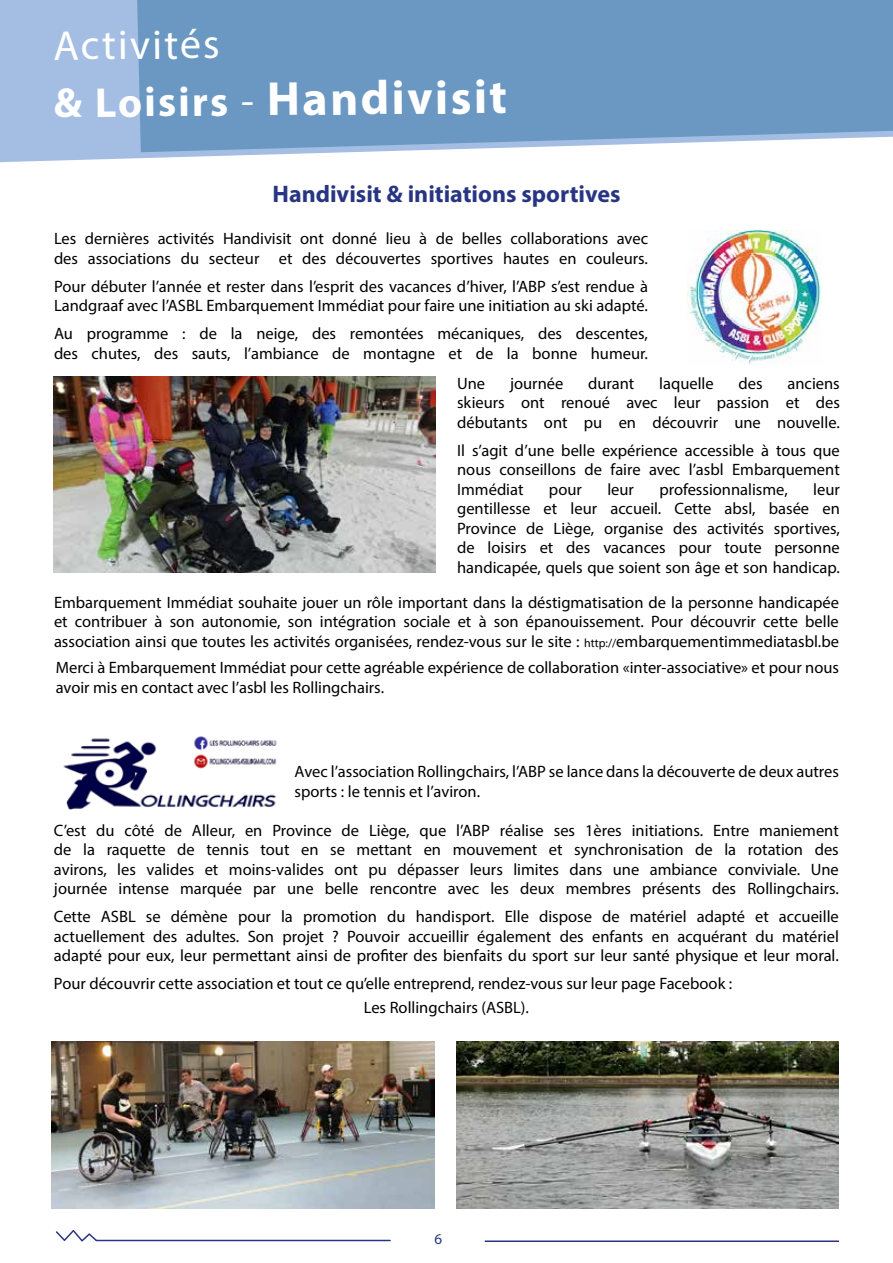
<style>
.page{position:relative;width:893px;height:1263px;background:#fff}
.page>*{position:absolute;margin:0;border:0;box-sizing:border-box;transform-origin:0 0}
.t1{font:700 48px "Myriad Pro";letter-spacing:.04em;color:#fff}
.t2{font:42px "Myriad Pro";letter-spacing:.04em;color:#fff}
.t3{font:700 24px "Myriad Pro";color:#283583}
.t4{font:16.5px/19.5px "Myriad Pro";color:#000}
.t5{font:15px "Myriad Pro";color:#283583}
.s1{font-size:42px}
.s2{font-weight:400;font-size:42px}
.s3{font-size:12px}
</style>
<div class="page">
<svg style="left:0;top:0;width:353px;height:162px;background:#aac1e4"></svg>
<svg style="left:137px;top:0;width:756px;height:152px;background:#739dc6"></svg>
<img style="left:53px;top:376px;width:383px;height:196px">
<img style="left:52px;top:1041px;width:382px;height:168px">
<hr style="left:485px;top:1240px;width:354px;height:2px;background:#283583">
<hr style="left:96px;top:1240px;width:294px;height:1px;background:#283583">
<svg style="left:55px;top:1230px;width:43px;height:12px"></svg>
<img style="left:457px;top:1041px;width:382px;height:168px">
<img style="left:688px;top:231px;width:133px;height:133px">
<img style="left:63px;top:736px;width:214px;height:73px">
<h2 class="t2" style="left:53px;top:19px;width:168px">Activités</h2>
<h1 class="t1" style="left:54px;top:67px;width:455px"><span class="s1">&amp; Loisirs</span> <span class="s2">-</span> Handivisit</h1>
<h3 class="t3" style="left:272px;top:178px;width:349px">Handivisit &amp; initiations sportives</h3>
<p class="t4" style="left:54px;top:229px;width:596px">Les dernières activités Handivisit ont donné lieu à de belles collaborations avec des associations du secteur et des découvertes sportives hautes en couleurs.</p>
<p class="t4" style="left:54px;top:276px;width:596px">Pour débuter l’année et rester dans l’esprit des vacances d’hiver, l’ABP s’est rendue à<br>Landgraaf avec l’ASBL Embarquement Immédiat pour faire une initiation au ski adapté.</p>
<p class="t4" style="left:54px;top:324px;width:596px">Au programme : de la neige, des remontées mécaniques, des descentes, des chutes, des sauts, l’ambiance de montagne et de la bonne humeur.</p>
<p class="t4" style="left:457px;top:373px;width:30px">Une</p>
<p class="t4" style="left:510px;top:373px;width:55px">journée</p>
<p class="t4" style="left:588px;top:373px;width:48px">durant</p>
<p class="t4" style="left:659px;top:373px;width:56px">laquelle</p>
<p class="t4" style="left:739px;top:373px;width:26px">des</p>
<p class="t4" style="left:457px;top:373px;width:384px;text-align:justify;text-indent:330px">anciens skieurs ont renoué avec leur passion et des débutants ont pu en découvrir une nouvelle.</p>
<p class="t4" style="left:457px;top:440px;width:384px;text-align:justify">Il s’agit d’une belle expérience accessible à tous que nous conseillons de faire avec l’asbl Embarquement Immédiat</p>
<p class="t4" style="left:549px;top:479px;width:34px">pour</p>
<p class="t4" style="left:607px;top:479px;width:28px">leur</p>
<p class="t4" style="left:659px;top:479px;width:130px">professionnalisme,</p>
<p class="t4" style="left:457px;top:479px;width:384px;text-align:justify;text-indent:356px">leur gentillesse et leur accueil. Cette absl, basée en Province de Liège, organise des activités sportives, de loisirs et des vacances pour toute personne handicapée, quels que soient son âge et son handicap.</p>
<p class="t4" style="left:54px;top:592px;width:786px;text-align:justify">Embarquement Immédiat souhaite jouer un rôle important dans la déstigmatisation de la personne handicapée et contribuer à son autonomie, son intégration sociale et à son épanouissement. Pour découvrir cette belle association ainsi que toutes les activités organisées, rendez-vous sur le site : <span class="s3">http://</span>embarquementimmediatasbl.be</p>
<p class="t4" style="left:56px;top:658px;width:785px">Merci à Embarquement Immédiat pour cette agréable expérience de collaboration «inter-associative» et pour nous avoir mis en contact avec l’asbl les Rollingchairs.</p>
<p class="t4" style="left:295px;top:762px;width:546px">Avec l’association Rollingchairs, l’ABP se lance dans la découverte de deux autres sports : le tennis et l’aviron.</p>
<p class="t4" style="left:54px;top:820px;width:786px;text-align:justify">C’est du côté de Alleur, en Province de Liège, que l’ABP réalise ses 1ères initiations. Entre maniement de la raquette de tennis tout en se mettant en mouvement et synchronisation de la rotation des avirons, les valides et moins-valides ont pu dépasser leurs limites dans une ambiance conviviale. Une journée intense marquée par une belle rencontre avec les deux membres présents des Rollingchairs.</p>
<p class="t4" style="left:54px;top:907px;width:786px;text-align:justify">Cette ASBL se démène pour la promotion du handisport. Elle dispose de matériel adapté et accueille actuellement des adultes. Son projet ? Pouvoir accueillir également des enfants en acquérant du matériel adapté pour eux, leur permettant ainsi de profiter des bienfaits du sport sur leur santé physique et leur moral.</p>
<p class="t4" style="left:364px;top:972px;width:370px;line-height:23.7px;text-indent:-310px">Pour découvrir cette association et tout ce qu’elle entreprend, rendez-vous sur leur page Facebook :<br>Les Rollingchairs (ASBL).</p>
<p class="t5" style="left:434px;top:1230px;width:9px">6</p>
</div>
